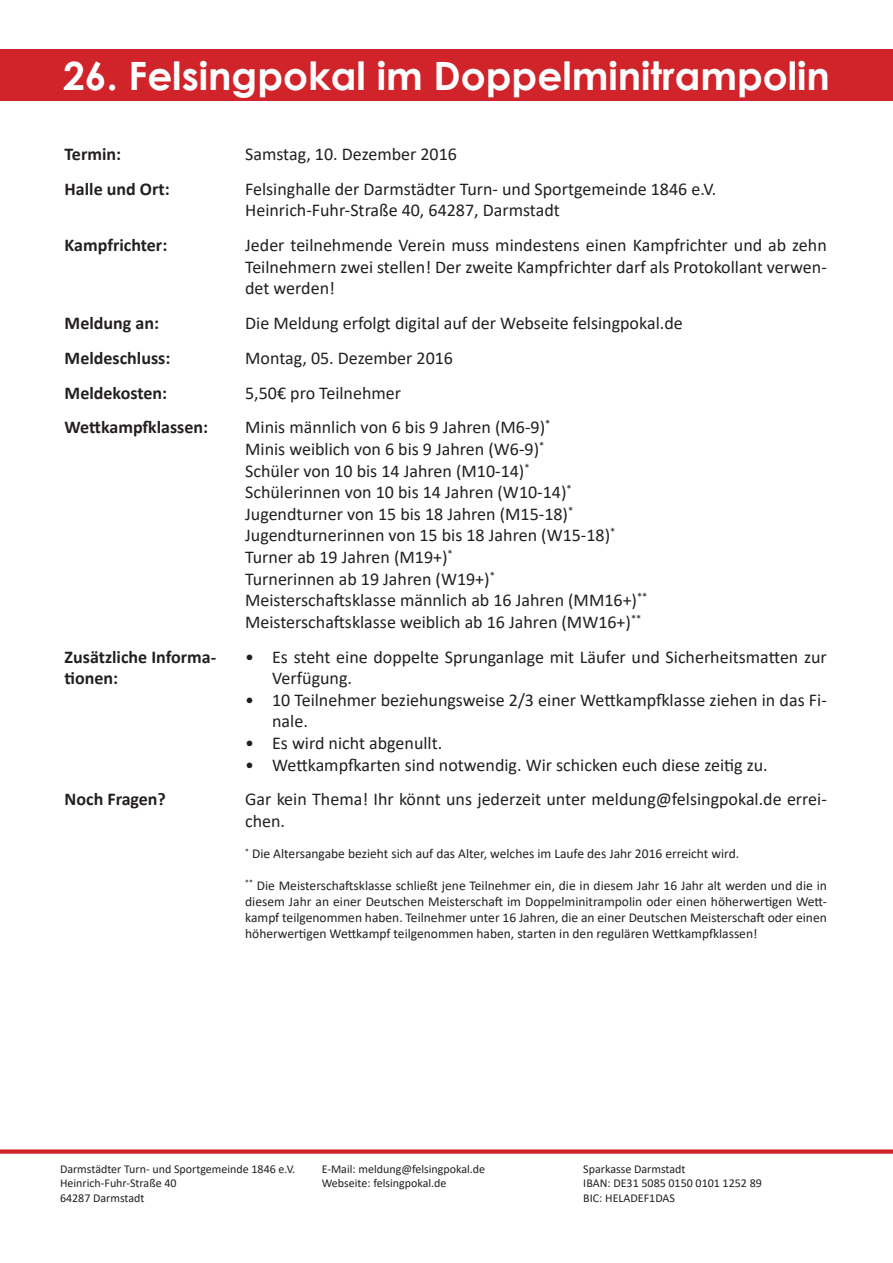
<style>
.page{position:relative;width:893px;height:1263px;background:#fff}
.page>*{position:absolute;margin:0;border:0;box-sizing:border-box;transform-origin:0 0}
.t1{font:700 39px "Century Gothic";color:#fff}
.t2{font:18px/21.6px "Calibri";color:#231f20}
.t3{font:700 18px/21.6px "Calibri";color:#231f20}
.t4{font:13.5px/16.2px "Calibri";color:#231f20;text-align:justify}
.t5{font:12px "Calibri";color:#231f20}
</style>
<div class="page">
<div style="left:0;top:50px;width:893px;height:51px;background:#d1232a"></div>
<div style="left:0;top:1149px;width:893px;height:5px;background:#d1232a"></div>
<p class="t1" style="left:63px;top:46px;width:768px">26. Felsingpokal im Doppelminitrampolin</p>
<p class="t3" style="left:65px;top:143px;width:58px">Termin:</p>
<p class="t2" style="left:245px;top:143px;width:213px">Samstag, 10. Dezember 2016</p>
<p class="t3" style="left:65px;top:178px;width:107px">Halle und Ort:</p>
<p class="t2" style="left:245px;top:178px;width:473px">Felsinghalle der Darmstädter Turn- und Sportgemeinde 1846 e.V.</p>
<p class="t2" style="left:245px;top:199px;width:316px">Heinrich-Fuhr-Straße 40, 64287, Darmstadt</p>
<p class="t3" style="left:65px;top:234px;width:104px">Kampfrichter:</p>
<p class="t2" style="left:245px;top:234px;width:583px;text-align:justify">Jeder teilnehmende Verein muss mindestens einen Kampfrichter und ab zehn Teilnehmern zwei stellen! Der zweite Kampfrichter darf als Protokollant verwen&shy;det werden!</p>
<p class="t3" style="left:65px;top:312px;width:96px">Meldung an:</p>
<p class="t2" style="left:245px;top:312px;width:439px">Die Meldung erfolgt digital auf der Webseite felsingpokal.de</p>
<p class="t3" style="left:65px;top:347px;width:107px">Meldeschluss:</p>
<p class="t2" style="left:245px;top:347px;width:209px">Montag, 05. Dezember 2016</p>
<p class="t3" style="left:65px;top:382px;width:104px">Meldekosten:</p>
<p class="t2" style="left:245px;top:381px;width:157px">5,50€ pro Teilnehmer</p>
<p class="t3" style="left:65px;top:416px;width:145px">Wettkampfklassen:</p>
<p class="t2" style="left:245px;top:416px;width:307px">Minis männlich von 6 bis 9 Jahren (M6-9)<sup>*</sup></p>
<p class="t2" style="left:245px;top:438px;width:301px">Minis weiblich von 6 bis 9 Jahren (W6-9)<sup>*</sup></p>
<p class="t2" style="left:245px;top:459px;width:286px">Schüler von 10 bis 14 Jahren (M10-14)<sup>*</sup></p>
<p class="t2" style="left:245px;top:481px;width:328px">Schülerinnen von 10 bis 14 Jahren (W10-14)<sup>*</sup></p>
<p class="t2" style="left:245px;top:503px;width:330px">Jugendturner von 15 bis 18 Jahren (M15-18)<sup>*</sup></p>
<p class="t2" style="left:245px;top:524px;width:372px">Jugendturnerinnen von 15 bis 18 Jahren (W15-18)<sup>*</sup></p>
<p class="t2" style="left:245px;top:546px;width:209px">Turner ab 19 Jahren (M19+)<sup>*</sup></p>
<p class="t2" style="left:245px;top:567px;width:251px">Turnerinnen ab 19 Jahren (W19+)<sup>*</sup></p>
<p class="t2" style="left:245px;top:589px;width:404px">Meisterschaftsklasse männlich ab 16 Jahren (MM16+)<sup>**</sup></p>
<p class="t2" style="left:245px;top:611px;width:398px">Meisterschaftsklasse weiblich ab 16 Jahren (MW16+)<sup>**</sup></p>
<p class="t3" style="left:65px;top:646px;width:153px">Zusätzliche Informa&shy;tionen:</p>
<p class="t2" style="left:272px;top:645px;width:556px;text-indent:-27px">• Es steht eine doppelte Sprunganlage mit Läufer und Sicherheitsmatten zur<br>Verfügung.</p>
<p class="t2" style="left:272px;top:689px;width:556px;text-indent:-27px">• 10 Teilnehmer beziehungsweise 2/3 einer Wettkampfklasse ziehen in das Fi&shy;nale.</p>
<p class="t2" style="left:245px;top:732px;width:199px">• Es wird nicht abgenullt.</p>
<p class="t2" style="left:245px;top:753px;width:524px">• Wettkampfkarten sind notwendig. Wir schicken euch diese zeitig zu.</p>
<p class="t3" style="left:65px;top:788px;width:103px">Noch Fragen?</p>
<p class="t2" style="left:245px;top:788px;width:583px">Gar kein Thema! Ihr könnt uns jederzeit unter meldung@felsingpokal.de errei&shy;chen.</p>
<p class="t4" style="left:245px;top:845px;width:495px"><sup>*</sup> Die Altersangabe bezieht sich auf das Alter, welches im Laufe des Jahr 2016 erreicht wird.</p>
<p class="t4" style="left:245px;top:877px;width:583px"><sup>**</sup> Die Meisterschaftsklasse schließt jene Teilnehmer ein, die in diesem Jahr 16 Jahr alt werden und die in diesem Jahr an einer Deutschen Meisterschaft im Doppelminitrampolin oder einen höherwertigen Wett&shy;kampf teilgenommen haben. Teilnehmer unter 16 Jahren, die an einer Deutschen Meisterschaft oder einen höherwertigen Wettkampf teilgenommen haben, starten in den regulären Wettkampfklassen!</p>
<p class="t5" style="left:60px;top:1160px;width:237px">Darmstädter Turn- und Sportgemeinde 1846 e.V.</p>
<p class="t5" style="left:60px;top:1175px;width:118px">Heinrich-Fuhr-Straße 40</p>
<p class="t5" style="left:60px;top:1189px;width:86px">64287 Darmstadt</p>
<p class="t5" style="left:322px;top:1160px;width:165px">E-Mail: meldung@felsingpokal.de</p>
<p class="t5" style="left:322px;top:1175px;width:126px">Webseite: felsingpokal.de</p>
<p class="t5" style="left:583px;top:1160px;width:104px">Sparkasse Darmstadt</p>
<p class="t5" style="left:583px;top:1175px;width:180px">IBAN: DE31 5085 0150 0101 1252 89</p>
<p class="t5" style="left:583px;top:1189px;width:93px">BIC: HELADEF1DAS</p>
</div>
